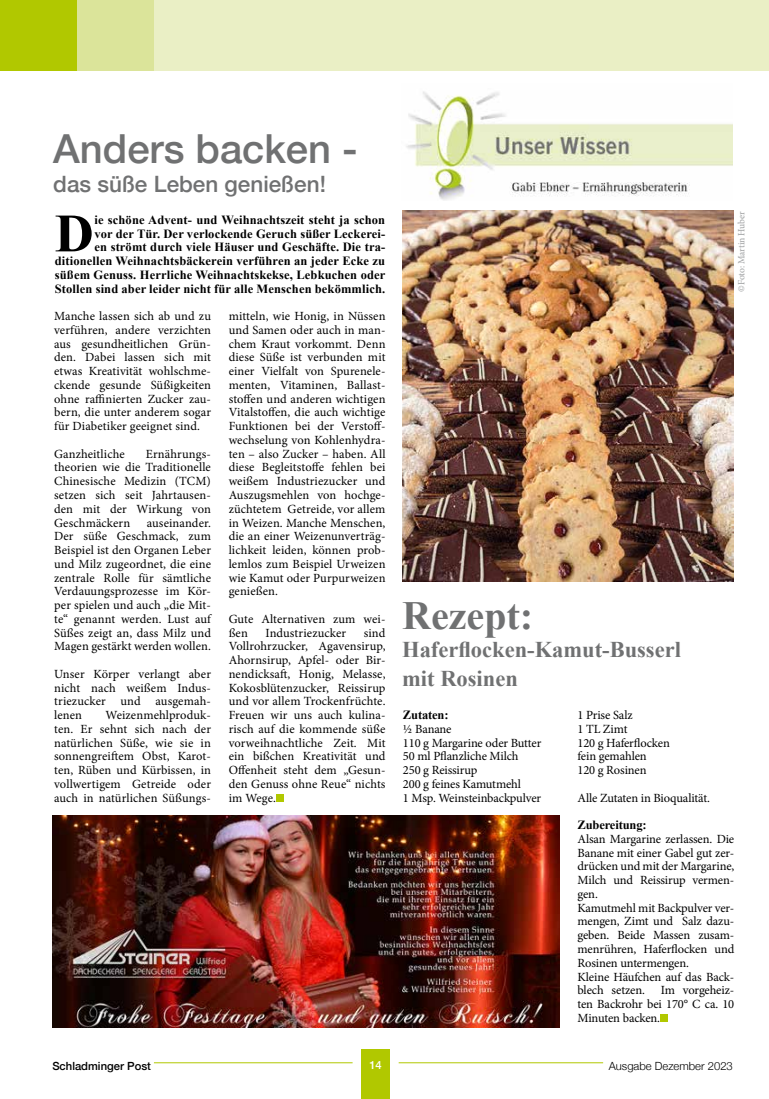
<style>
.page{position:relative;width:769px;height:1099px;background:#fff}
.page>*{position:absolute;margin:0;border:0;box-sizing:border-box;transform-origin:0 0}
.t1{font:700 54px "Times New Roman";color:#000}
.t2{font:500 40px "Helvetica Neue";color:#707172}
.t3{font:700 40px "Times New Roman";color:#707172}
.t4{font:700 22.5px/28.8px "Times New Roman";color:#707172}
.t5{font:500 22.5px "Helvetica Neue";color:#707172}
.t6{font:12.5px/13.8px "Minion Pro";letter-spacing:-.005em;color:#000;text-align:justify}
.t7{font:700 12.5px/13.8px "Times New Roman";letter-spacing:.01em;color:#000;text-align:right}
.t8{font:700 12.5px "Times New Roman";letter-spacing:-.01em;color:#000}
.t9{font:300 11.25px "Helvetica Neue";color:#000}
.t10{font:500 11.25px "Helvetica Neue";color:#000}
.t11{font:500 11.25px "Helvetica Neue";color:#fff}
.t12{font:9.62px "Minion Pro";letter-spacing:-.015em;color:#9c9e9f}
</style>
<div class="page">
<div style="left:361px;top:1049px;width:29px;height:49px;background:#b1c800"></div>
<hr style="left:154px;top:1062px;width:199px;height:1px;background:#b1c800">
<hr style="left:399px;top:1062px;width:204px;height:1px;background:#b1c800">
<div style="left:0;top:0;width:77px;height:71px;background:#b1c800"></div>
<div style="left:77px;top:0;width:77px;height:71px;background:#dbe49a"></div>
<div style="left:154px;top:0;width:615px;height:71px;background:#eaefc5"></div>
<img style="left:406px;top:91px;width:327px;height:109px">
<div style="left:276px;top:794px;width:8px;height:7px;background:#b1c800"></div>
<img style="left:402px;top:211px;width:331px;height:370px">
<div style="left:660px;top:1014px;width:8px;height:7px;background:#b1c800"></div>
<img style="left:53px;top:815px;width:506px;height:212px">
<h2 class="t2" style="left:53px;top:117px;width:306px">Anders backen -</h2>
<h3 class="t5" style="left:53px;top:166px;width:274px">das süße Leben genießen!</h3>
<h1 class="t1" style="left:55px;top:196px;width:41px">D</h1>
<p class="t7" style="left:55px;top:212px;width:332px">ie schöne Advent- und Weihnachtszeit steht ja schon<br>vor der Tür. Der verlockende Geruch süßer Leckerei-<br>en strömt durch viele Häuser und Geschäfte. Die tra&shy;ditionellen Weihnachtsbäckerein verführen an jeder Ecke zu süßem Genuss. Herrliche Weihnachtskekse, Lebkuchen oder Stollen sind aber leider nicht für alle Menschen bekömmlich.</p>
<p class="t6" style="left:54px;top:309px;width:158px">Manche lassen sich ab und zu verführen, andere verzichten aus gesundheitlichen Grün&shy;den. Dabei lassen sich mit etwas Kreativität wohlschme&shy;ckende gesunde Süßigkeiten ohne raffinierten Zucker zau&shy;bern, die unter anderem sogar für Diabetiker geeignet sind.</p>
<p class="t6" style="left:54px;top:447px;width:72px">Ganzheitliche</p>
<p class="t6" style="left:229px;top:309px;width:158px">mitteln, wie Honig, in Nüssen und Samen oder auch in man&shy;chem Kraut vorkommt. Denn diese Süße ist verbunden mit einer Vielfalt von Spurenele&shy;menten, Vitaminen, Ballast&shy;stoffen und anderen wichtigen Vitalstoffen, die auch wichtige Funktionen bei der Verstoff&shy;wechselung von Kohlenhydra&shy;ten – also Zucker – haben. All diese Begleitstoffe fehlen bei weißem Industriezucker und Auszugsmehlen von hochge&shy;züchtetem Getreide, vor allem in Weizen. Manche Menschen, die an einer Weizenunverträg&shy;lichkeit leiden, können prob&shy;lemlos zum Beispiel Urweizen wie Kamut oder Purpurweizen genießen.</p>
<p class="t6" style="left:229px;top:612px;width:158px">Gute Alternativen zum wei&shy;ßen</p>
<p class="t6" style="left:54px;top:447px;width:158px;text-indent:92px">Ernährungs&shy;theorien wie die Traditionelle Chinesische Medizin (TCM) setzen sich seit Jahrtausen&shy;den mit der Wirkung von Geschmäckern</p>
<p class="t6" style="left:54px;top:515px;width:158px;text-indent:93px">auseinander.<br>Der süße Geschmack, zum Beispiel ist den Organen Leber und Milz zugeordnet, die eine zentrale Rolle für sämtliche Verdauungsprozesse im Kör&shy;per spielen und auch „die Mit&shy;te“ genannt werden. Lust auf Süßes zeigt an, dass Milz und Magen gestärkt werden wollen.</p>
<p class="t6" style="left:54px;top:667px;width:158px">Unser Körper verlangt aber nicht nach weißem Indus&shy;triezucker und ausgemah&shy;lenen</p>
<p class="t6" style="left:229px;top:625px;width:158px;text-indent:135px">sind Vollrohrzucker, Agavensirup, Ahornsirup, Apfel- oder Bir&shy;nendicksaft, Honig, Melasse, Kokosblütenzucker, Reissirup und vor allem Trockenfrüchte.<br>Freuen wir uns auch kulina&shy;risch auf die kommende süße vorweihnachtliche Zeit. Mit ein bißchen Kreativität und Offenheit steht dem „Gesun&shy;den Genuss ohne Reue“ nichts im Wege.</p>
<p class="t6" style="left:266px;top:625px;width:82px">Industriezucker</p>
<p class="t6" style="left:54px;top:708px;width:158px;text-indent:51px">Weizenmehlproduk&shy;ten. Er sehnt sich nach der natürlichen Süße, wie sie in sonnengreiftem Obst, Karot&shy;ten, Rüben und Kürbissen, in vollwertigem Getreide oder auch in natürlichen Süßungs-</p>
<p class="t12" style="left:735px;top:292px;width:82px;rotate:-90deg">©Foto: Martin Huber</p>
<h2 class="t3" style="left:402px;top:587px;width:133px">Rezept:</h2>
<h3 class="t4" style="left:402px;top:635px;width:280px">Haferflocken-Kamut-Busserl mit Rosinen</h3>
<p class="t8" style="left:403px;top:706px;width:47px">Zutaten:</p>
<p class="t6" style="left:403px;top:722px;width:140px;text-align:left">½ Banane<br>110 g Margarine oder Butter<br>50 ml Pflanzliche Milch<br>250 g Reissirup<br>200 g feines Kamutmehl<br>1 Msp. Weinsteinbackpulver</p>
<p class="t6" style="left:577px;top:708px;width:94px;text-align:left">1 Prise Salz<br>1 TL Zimt<br>120 g Haferflocken fein gemahlen<br>120 g Rosinen</p>
<p class="t6" style="left:577px;top:790px;width:134px">Alle Zutaten in Bioqualität.</p>
<p class="t8" style="left:577px;top:816px;width:71px">Zubereitung:</p>
<p class="t6" style="left:577px;top:832px;width:158px;text-align:left">Alsan Margarine zerlassen. Die<br>Banane mit einer Gabel gut zer&shy;drücken und mit der Margarine,<br>Milch und Reissirup vermen&shy;gen.<br>Kamutmehl mit Backpulver ver&shy;mengen, Zimt und Salz dazu&shy;geben. Beide Massen zusam&shy;menrühren, Haferflocken und<br>Rosinen untermengen.<br>Kleine Häufchen auf das Back&shy;blech setzen.</p>
<p class="t6" style="left:577px;top:983px;width:158px;text-indent:83px">Im vorgeheiz&shy;ten Backrohr bei 170° C ca. 10<br>Minuten backen.</p>
<p class="t10" style="left:52px;top:1056px;width:100px">Schladminger Post</p>
<p class="t11" style="left:369px;top:1056px;width:14px">14</p>
<p class="t9" style="left:609px;top:1056px;width:126px">Ausgabe Dezember 2023</p>
</div>
